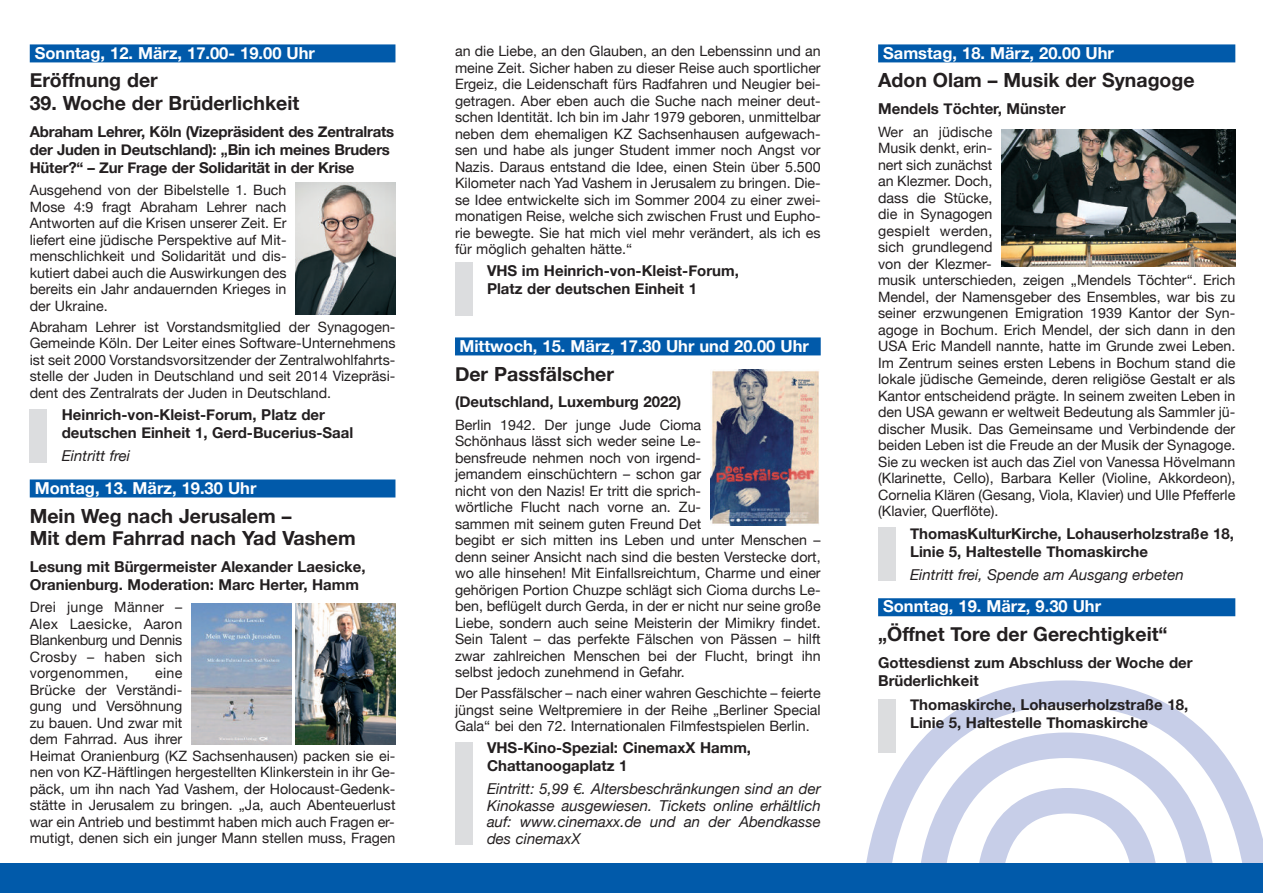
<style>
.page{position:relative;width:1263px;height:893px;background:#fff}
.page>*{position:absolute;margin:0;border:0;box-sizing:border-box;transform-origin:0 0}
.t1{font:700 19.5px/22.5px "Helvetica Neue";color:#231f20}
.t2{font:700 16.5px "Helvetica Neue";color:#fff}
.t3{font:700 15px/18px "Helvetica Neue";color:#231f20}
.t4{font:italic 15px/16.5px "Helvetica Neue";color:#231f20;text-align:justify}
.t5{font:14.25px/16.5px "Helvetica Neue";color:#231f20;text-align:justify}
</style>
<div class="page">
<svg style="left:866px;top:680px;width:397px;height:183px"></svg>
<svg style="left:906px;top:719px;width:326px;height:144px"></svg>
<svg style="left:965px;top:775px;width:210px;height:88px"></svg>
<div style="left:455px;top:337px;width:366px;height:18px;background:#015aaa"></div>
<div style="left:455px;top:742px;width:17px;height:103px;background:#dcdddf"></div>
<div style="left:0;top:863px;width:1263px;height:30px;background:#015aaa"></div>
<div style="left:30px;top:44px;width:365px;height:18px;background:#015aaa"></div>
<div style="left:30px;top:479px;width:365px;height:18px;background:#015aaa"></div>
<div style="left:30px;top:409px;width:17px;height:53px;background:#dcdddf"></div>
<div style="left:455px;top:263px;width:17px;height:53px;background:#dcdddf"></div>
<div style="left:878px;top:44px;width:357px;height:18px;background:#015aaa"></div>
<div style="left:878px;top:598px;width:357px;height:18px;background:#015aaa"></div>
<div style="left:878px;top:527px;width:17px;height:53px;background:#dcdddf"></div>
<div style="left:878px;top:699px;width:17px;height:53px;background:#dcdddf"></div>
<img style="left:1001px;top:129px;width:234px;height:138px">
<img style="left:296px;top:604px;width:99px;height:140px">
<img style="left:191px;top:604px;width:100px;height:140px">
<img style="left:296px;top:182px;width:99px;height:132px">
<img style="left:710px;top:369px;width:109px;height:157px">
<p class="t2" style="left:35px;top:43px;width:282px">Sonntag, 12. März, 17.00- 19.00 Uhr</p>
<h1 class="t1" style="left:30px;top:69px;width:130px">Eröffnung der</h1>
<h1 class="t1" style="left:30px;top:91px;width:271px">39. Woche der Brüderlichkeit</h1>
<p class="t3" style="left:30px;top:122px;width:366px">Abraham Lehrer, Köln (Vizepräsident des Zentralrats der Juden in Deutschland): „Bin ich meines Bruders<br>Hüter?“ – Zur Frage der Solidarität in der Krise</p>
<p class="t5" style="left:30px;top:182px;width:258px">Ausgehend von der Bibelstelle 1. Buch Mose 4:9 fragt Abraham Lehrer nach Antworten auf die Krisen unserer Zeit. Er liefert eine jüdische Perspektive auf Mit&shy;menschlichkeit und Solidarität und dis&shy;kutiert dabei auch die Auswirkungen des bereits ein Jahr andauernden Krieges in der Ukraine.</p>
<p class="t5" style="left:30px;top:318px;width:367px">Abraham Lehrer ist Vorstandsmitglied der Synagogen-Gemeinde Köln. Der Leiter eines Software-Unternehmens ist seit 2000 Vorstandsvorsitzender der Zentralwohlfahrts&shy;stelle der Juden in Deutschland und seit 2014 Vizepräsi&shy;dent des Zentralrats der Juden in Deutschland.</p>
<p class="t3" style="left:62px;top:405px;width:293px">Heinrich-von-Kleist-Forum, Platz der deutschen Einheit 1, Gerd-Bucerius-Saal</p>
<p class="t4" style="left:62px;top:447px;width:70px">Eintritt frei</p>
<p class="t2" style="left:35px;top:478px;width:223px">Montag, 13. März, 19.30 Uhr</p>
<h1 class="t1" style="left:30px;top:504px;width:327px">Mein Weg nach Jerusalem –<br>Mit dem Fahrrad nach Yad Vashem</h1>
<p class="t3" style="left:30px;top:557px;width:337px">Lesung mit Bürgermeister Alexander Laesicke,<br>Oranienburg. Moderation: Marc Herter, Hamm</p>
<p class="t5" style="left:30px;top:599px;width:154px">Drei junge Männer – Alex Laesicke, Aaron Blankenburg und Dennis Crosby – haben sich vorgenommen,</p>
<p class="t5" style="left:30px;top:665px;width:367px;text-align:left;text-indent:125px">eine<br>Brücke der Verständi-<br>gung und Versöhnung<br>zu bauen. Und zwar mit<br>dem Fahrrad. Aus ihrer<br>Heimat Oranienburg (KZ Sachsenhausen) packen sie ei&shy;nen von KZ-Häftlingen hergestellten Klinkerstein in ihr Ge&shy;päck, um ihn nach Yad Vashem, der Holocaust-Gedenk&shy;stätte in Jerusalem zu bringen. „Ja, auch Abenteuerlust war ein Antrieb und bestimmt haben mich auch Fragen er&shy;mutigt, denen sich ein junger Mann stellen muss, Fragen</p>
<p class="t5" style="left:455px;top:43px;width:367px">an die Liebe, an den Glauben, an den Lebenssinn und an meine Zeit. Sicher haben zu dieser Reise auch sportlicher Ergeiz, die Leidenschaft fürs Radfahren und Neugier bei&shy;getragen. Aber eben auch die Suche nach meiner deut&shy;schen Identität. Ich bin im Jahr 1979 geboren, unmittelbar neben dem ehemaligen KZ Sachsenhausen aufgewach&shy;sen und habe als junger Student immer noch Angst vor Nazis. Daraus entstand die Idee, einen Stein über 5.500<br>Kilometer nach Yad Vashem in Jerusalem zu bringen. Die&shy;se Idee entwickelte sich im Sommer 2004 zu einer zwei&shy;monatigen Reise, welche sich zwischen Frust und Eupho&shy;rie bewegte. Sie hat mich viel mehr verändert, als ich es für möglich gehalten hätte.“</p>
<p class="t3" style="left:487px;top:262px;width:253px">VHS im Heinrich-von-Kleist-Forum,<br>Platz der deutschen Einheit 1</p>
<p class="t2" style="left:459px;top:336px;width:351px">Mittwoch, 15. März, 17.30 Uhr und 20.00 Uhr</p>
<h1 class="t1" style="left:455px;top:362px;width:161px">Der Passfälscher</h1>
<p class="t3" style="left:455px;top:392px;width:228px">(Deutschland, Luxemburg 2022)</p>
<p class="t5" style="left:455px;top:416px;width:367px;text-align:left">Berlin 1942. Der junge Jude Cioma<br>Schönhaus lässt sich weder seine Le-<br>bensfreude nehmen noch von irgend-<br>jemandem einschüchtern – schon gar<br>nicht von den Nazis! Er tritt die sprich-<br>wörtliche Flucht nach vorne an. Zu-<br>sammen mit seinem guten Freund Det<br>begibt er sich mitten ins Leben und unter Menschen – denn seiner Ansicht nach sind die besten Verstecke dort, wo alle hinsehen! Mit Einfallsreichtum, Charme und einer gehörigen Portion Chuzpe schlägt sich Cioma durchs Le&shy;ben, beflügelt durch Gerda, in der er nicht nur seine große Liebe, sondern auch seine Meisterin der Mimikry findet.<br>Sein Talent – das perfekte Fälschen von Pässen – hilft zwar zahlreichen Menschen bei der Flucht, bringt ihn selbst jedoch zunehmend in Gefahr.</p>
<p class="t5" style="left:455px;top:685px;width:367px">Der Passfälscher – nach einer wahren Geschichte – feierte jüngst seine Weltpremiere in der Reihe „Berliner Special Gala“ bei den 72. Internationalen Filmfestspielen Berlin.</p>
<p class="t3" style="left:487px;top:739px;width:266px">VHS-Kino-Spezial: CinemaxX Hamm,<br>Chattanoogaplatz 1</p>
<p class="t4" style="left:487px;top:780px;width:335px">Eintritt: 5,99 €. Altersbeschränkungen sind an der Kinokasse ausgewiesen. Tickets online erhältlich auf: www.cinemaxx.de und an der Abendkasse des cinemaxX</p>
<p class="t2" style="left:883px;top:43px;width:232px">Samstag, 18. März, 20.00 Uhr</p>
<h1 class="t1" style="left:878px;top:69px;width:318px">Adon Olam – Musik der Synagoge</h1>
<p class="t3" style="left:878px;top:99px;width:189px">Mendels Töchter, Münster</p>
<p class="t5" style="left:878px;top:123px;width:359px;text-align:left">Wer an jüdische<br>Musik denkt, erin-<br>nert sich zunächst<br>an Klezmer. Doch,<br>dass die Stücke,<br>die in Synagogen<br>gespielt werden,<br>sich grundlegend<br>von der Klezmer-<br>musik unterschieden, zeigen „Mendels Töchter“. Erich Mendel, der Namensgeber des Ensembles, war bis zu seiner erzwungenen Emigration 1939 Kantor der Syn&shy;agoge in Bochum. Erich Mendel, der sich dann in den USA Eric Mandell nannte, hatte im Grunde zwei Leben.<br>Im Zentrum seines ersten Lebens in Bochum stand die lokale jüdische Gemeinde, deren religiöse Gestalt er als Kantor entscheidend prägte. In seinem zweiten Leben in den USA gewann er weltweit Bedeutung als Sammler jü&shy;discher Musik. Das Gemeinsame und Verbindende der beiden Leben ist die Freude an der Musik der Synagoge.<br>Sie zu wecken ist auch das Ziel von Vanessa Hövelmann (Klarinette, Cello), Barbara Keller (Violine, Akkordeon), Cornelia Klären (Gesang, Viola, Klavier) und Ulle Pfefferle (Klavier, Querflöte).</p>
<p class="t3" style="left:910px;top:524px;width:325px">ThomasKulturKirche, Lohauserholzstraße 18,<br>Linie 5, Haltestelle Thomaskirche</p>
<p class="t4" style="left:910px;top:566px;width:275px">Eintritt frei, Spende am Ausgang erbeten</p>
<p class="t2" style="left:883px;top:596px;width:219px">Sonntag, 19. März, 9.30 Uhr</p>
<h1 class="t1" style="left:878px;top:623px;width:291px">„Öffnet Tore der Gerechtigkeit“</h1>
<p class="t3" style="left:878px;top:653px;width:316px">Gottesdienst zum Abschluss der Woche der<br>Brüderlichkeit</p>
<p class="t3" style="left:910px;top:695px;width:280px">Thomaskirche, Lohauserholzstraße 18,<br>Linie 5, Haltestelle Thomaskirche</p>
</div>
